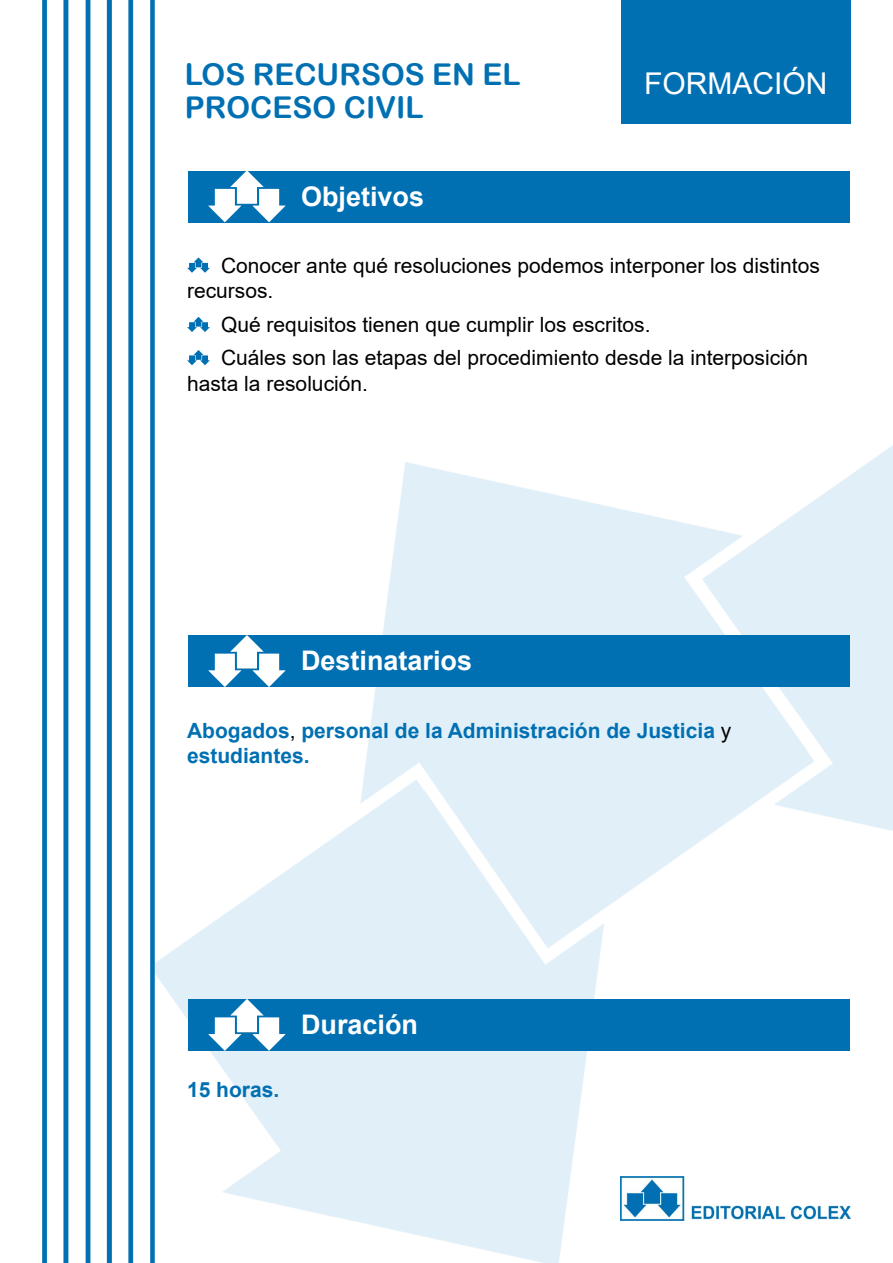
<style>
.page{position:relative;width:893px;height:1263px;background:#fff}
.page>*{position:absolute;margin:0;border:0;box-sizing:border-box;transform-origin:0 0}
.t1{font:30px "Arial Rounded MT Bold";color:#0070b3}
.t2{font:30px "Arial";color:#fff}
.t3{font:700 27px "Arial";color:#fff}
.t4{font:21px/25.2px "Arial";color:#000}
.t5{font:700 21px/25.2px "Arial";color:#0070b3}
.s1{font-weight:400;color:#000}
</style>
<div class="page">
<img style="left:155px;top:446px;width:738px;height:817px">
<div style="left:621px;top:0;width:229px;height:123px;background:#0070b3"></div>
<img style="left:620px;top:1176px;width:230px;height:44px">
<img style="left:43px;top:0;width:112px;height:1263px">
<div style="left:188px;top:171px;width:662px;height:51px;background:#0070b3"></div>
<svg style="left:208px;top:171px;width:78px;height:51px"></svg>
<svg style="left:187px;top:257px;width:23px;height:16px"></svg>
<svg style="left:187px;top:317px;width:23px;height:15px"></svg>
<svg style="left:187px;top:350px;width:23px;height:15px"></svg>
<div style="left:188px;top:636px;width:662px;height:51px;background:#0070b3"></div>
<div style="left:188px;top:999px;width:662px;height:52px;background:#0070b3"></div>
<svg style="left:208px;top:635px;width:78px;height:52px"></svg>
<svg style="left:208px;top:999px;width:78px;height:52px"></svg>
<h1 class="t1" style="left:185px;top:56px;width:337px">LOS RECURSOS EN EL</h1>
<h1 class="t2" style="left:644px;top:63px;width:185px">FORMACIÓN</h1>
<h1 class="t1" style="left:185px;top:89px;width:240px">PROCESO CIVIL</h1>
<p class="t3" style="left:301px;top:177px;width:125px">Objetivos</p>
<p class="t4" style="left:187px;top:253px;width:634px;text-indent:34px">Conocer ante qué resoluciones podemos interponer los distintos recursos.</p>
<p class="t4" style="left:221px;top:307px;width:589px;line-height:33.8px">Qué requisitos tienen que cumplir los escritos.<br>Cuáles son las etapas del procedimiento desde la interposición</p>
<p class="t4" style="left:187px;top:370px;width:182px">hasta la resolución.</p>
<p class="t3" style="left:301px;top:642px;width:173px">Destinatarios</p>
<p class="t5" style="left:187px;top:718px;width:546px">Abogados<span class="s1">,</span> personal de la Administración de Justicia <span class="s1">y </span>estudiantes.</p>
<p class="t5" style="left:187px;top:1078px;width:94px">15 horas.</p>
<p class="t3" style="left:301px;top:1006px;width:119px">Duración</p>
</div>
